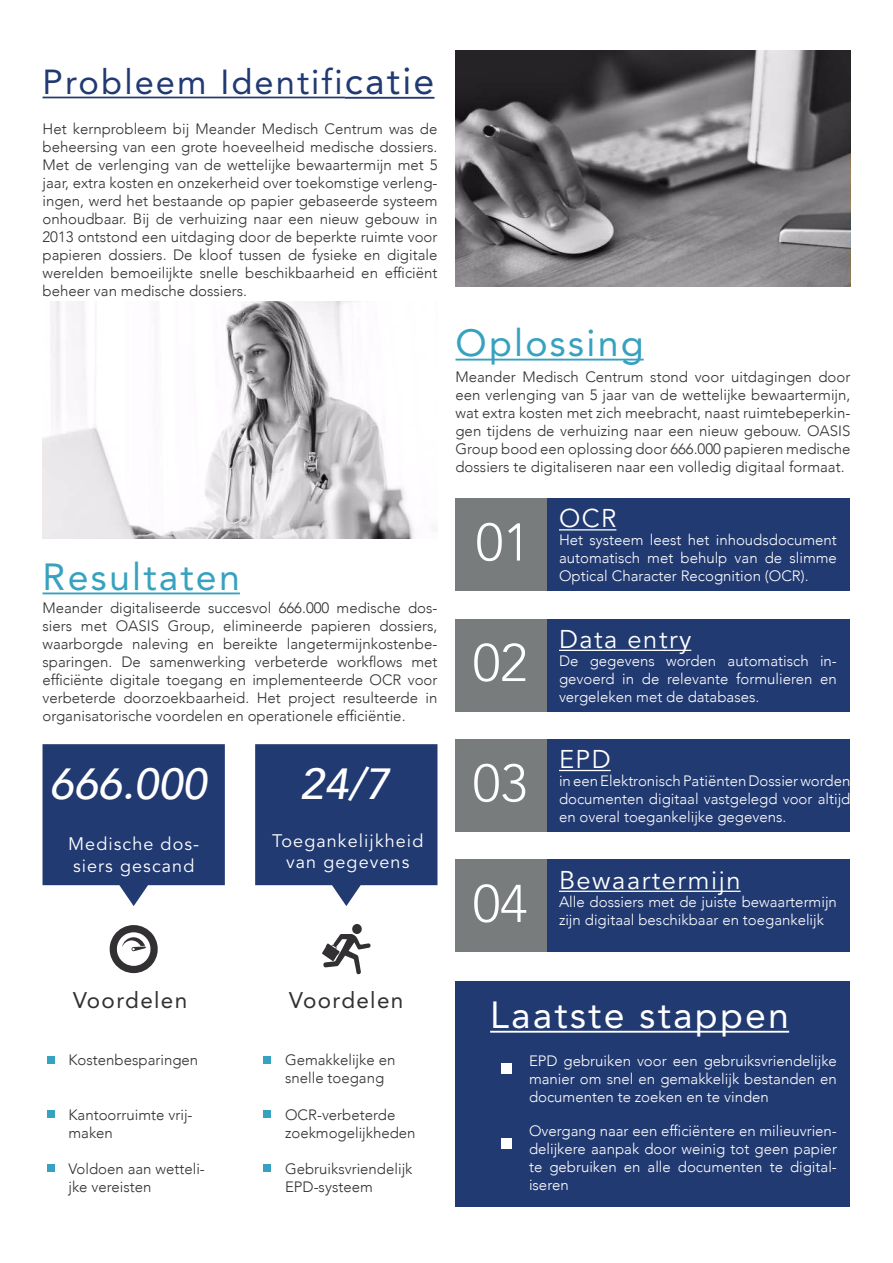
<style>
.page{position:relative;width:893px;height:1263px;background:#fff}
.page>*{position:absolute;margin:0;border:0;box-sizing:border-box;transform-origin:0 0}
.t1{font:300 52.5px "Avenir";color:#fff}
.t2{font:italic 500 43.5px "Avenir";color:#fff}
.t3{font:37.5px "Avenir LT Std";letter-spacing:.06em;color:#37a2c0}
.t4{font:37.5px "Avenir LT Std";letter-spacing:.06em;color:#fff}
.t5{font:34.5px "Avenir LT Std";letter-spacing:.06em;color:#223a72}
.t6{font:25.5px "Avenir LT Std";letter-spacing:.06em;color:#fff}
.t7{font:22.5px "Avenir LT Std";letter-spacing:.06em;color:#323032}
.t8{font:18px/21.6px "Avenir LT Std";letter-spacing:.06em;color:#fff}
.t9{font:300 15px/18px "Avenir";color:#323032}
.t10{font:300 15px/18px "Avenir";color:#fff;text-align:justify}
.s1{font-size:37.5px}
</style>
<div class="page">
<svg style="left:43px;top:302px;width:394px;height:237px"></svg>
<svg style="left:455px;top:50px;width:395px;height:237px;background:#757375"></svg>
<svg style="left:43px;top:744px;width:182px;height:162px;background:#3c5182"></svg>
<svg style="left:110px;top:925px;width:48px;height:48px"></svg>
<div style="left:455px;top:498px;width:395px;height:93px;background:#223a72"></div>
<div style="left:455px;top:619px;width:395px;height:92px;background:#223a72"></div>
<div style="left:455px;top:739px;width:395px;height:93px;background:#223a72"></div>
<div style="left:455px;top:859px;width:395px;height:93px;background:#223a72"></div>
<div style="left:455px;top:498px;width:92px;height:93px;background:#787c7d"></div>
<div style="left:455px;top:619px;width:92px;height:92px;background:#787c7d"></div>
<div style="left:455px;top:739px;width:92px;height:93px;background:#787c7d"></div>
<div style="left:455px;top:859px;width:92px;height:93px;background:#787c7d"></div>
<svg style="left:255px;top:744px;width:182px;height:162px;background:#3d5283"></svg>
<div style="left:455px;top:982px;width:395px;height:225px;background:#223a72"></div>
<div style="left:502px;top:1063px;width:10px;height:11px;background:#fff"></div>
<div style="left:502px;top:1138px;width:10px;height:10px;background:#fff"></div>
<div style="left:352px;top:924px;width:10px;height:10px;background:#323032;border-radius:50%"></div>
<svg style="left:322px;top:934px;width:49px;height:40px"></svg>
<hr style="left:490px;top:1031px;width:299px;height:2px;background:#fff">
<div style="left:47px;top:1110px;width:8px;height:7px;background:#37a2c0"></div>
<div style="left:47px;top:1164px;width:8px;height:7px;background:#37a2c0"></div>
<hr style="left:43px;top:97px;width:302px;height:1px;background:#223a72">
<hr style="left:345px;top:97px;width:89px;height:2px;background:#223a72">
<hr style="left:455px;top:359px;width:189px;height:1px;background:#37a2c0">
<hr style="left:43px;top:592px;width:197px;height:2px;background:#37a2c0">
<hr style="left:559px;top:529px;width:57px;height:1px;background:#fff">
<hr style="left:559px;top:650px;width:132px;height:1px;background:#fff">
<hr style="left:559px;top:770px;width:52px;height:1px;background:#fff">
<hr style="left:559px;top:891px;width:182px;height:1px;background:#fff">
<div style="left:47px;top:1056px;width:8px;height:7px;background:#37a2c0"></div>
<div style="left:263px;top:1110px;width:8px;height:7px;background:#37a2c0"></div>
<div style="left:263px;top:1164px;width:8px;height:7px;background:#37a2c0"></div>
<div style="left:263px;top:1056px;width:8px;height:7px;background:#37a2c0"></div>
<h3 class="t5" style="left:43px;top:68px;width:393px">Probleem Identifi<span class="s1">catie</span></h3>
<p class="t9" style="left:43px;top:121px;width:396px;text-align:justify">Het kernprobleem bij Meander Medisch Centrum was de beheersing van een grote hoeveelheid medische dossiers.<br>Met de verlenging van de wettelijke bewaartermijn met 5 jaar, extra kosten en onzekerheid over toekomstige verleng&shy;ingen, werd het bestaande op papier gebaseerde systeem onhoudbaar. Bij de verhuizing naar een nieuw gebouw in 2013 ontstond een uitdaging door de beperkte ruimte voor papieren dossiers. De kloof tussen de fysieke en digitale werelden bemoeilijkte snelle beschikbaarheid en ef昀椀ciënt beheer van medische dossiers.</p>
<h3 class="t3" style="left:43px;top:561px;width:199px">Resultaten</h3>
<p class="t9" style="left:43px;top:600px;width:396px;text-align:justify">Meander digitaliseerde succesvol 666.000 medische dos&shy;siers met OASIS Group, elimineerde papieren dossiers, waarborgde naleving en bereikte langetermijnkostenbe&shy;sparingen. De samenwerking verbeterde work昀氀ows met ef昀椀ciënte digitale toegang en implementeerde OCR voor verbeterde doorzoekbaarheid. Het project resulteerde in organisatorische voordelen en operationele ef昀椀ciëntie.</p>
<h2 class="t2" style="left:50px;top:758px;width:159px">666.000</h2>
<h2 class="t2" style="left:300px;top:758px;width:91px">24/7</h2>
<p class="t8" style="left:68px;top:835px;width:133px">Medische dos&shy;siers gescand</p>
<p class="t8" style="left:272px;top:832px;width:153px;text-align:center">Toegankelijkheid van gegevens</p>
<h3 class="t3" style="left:455px;top:327px;width:190px">Oplossing</h3>
<p class="t9" style="left:455px;top:369px;width:396px;text-align:justify">Meander Medisch Centrum stond voor uitdagingen door een verlenging van 5 jaar van de wettelijke bewaartermijn, wat extra kosten met zich meebracht, naast ruimtebeperkin&shy;gen tijdens de verhuizing naar een nieuw gebouw. OASIS Group bood een oplossing door 666.000 papieren medische dossiers te digitaliseren naar een volledig digitaal formaat.</p>
<h1 class="t1" style="left:476px;top:520px;width:56px">01</h1>
<h1 class="t1" style="left:473px;top:641px;width:56px">02</h1>
<h1 class="t1" style="left:473px;top:761px;width:56px">03</h1>
<h1 class="t1" style="left:473px;top:882px;width:56px">04</h1>
<h3 class="t6" style="left:559px;top:508px;width:59px">OCR</h3>
<p class="t10" style="left:559px;top:532px;width:279px">Het systeem leest het inhoudsdocument automatisch met behulp van de slimme Optical Character Recognition (OCR).</p>
<h3 class="t6" style="left:559px;top:628px;width:134px">Data entry</h3>
<p class="t10" style="left:559px;top:653px;width:279px">De gegevens worden automatisch in&shy;gevoerd in de relevante formulieren en vergeleken met de databases.</p>
<h3 class="t6" style="left:559px;top:749px;width:53px">EPD</h3>
<p class="t10" style="left:559px;top:772px;width:293px">in een Elektronisch Patiënten Dossier worden documenten digitaal vastgelegd voor altijd en overal toegankelijke gegevens.</p>
<h3 class="t6" style="left:559px;top:869px;width:183px">Bewaartermijn</h3>
<p class="t10" style="left:559px;top:894px;width:279px">Alle dossiers met de juiste bewaartermijn zijn digitaal beschikbaar en toegankelijk</p>
<h3 class="t7" style="left:73px;top:990px;width:116px">Voordelen</h3>
<h3 class="t7" style="left:289px;top:990px;width:116px">Voordelen</h3>
<p class="t9" style="left:68px;top:1052px;width:131px">Kostenbesparingen</p>
<p class="t9" style="left:285px;top:1052px;width:112px">Gemakkelijke en snelle toegang</p>
<p class="t9" style="left:285px;top:1107px;width:132px">OCR-verbeterde zoekmogelijkheden</p>
<p class="t9" style="left:68px;top:1107px;width:126px">Kantoorruimte vrij&shy;maken</p>
<p class="t9" style="left:68px;top:1161px;width:138px">Voldoen aan wetteli&shy;jke vereisten</p>
<p class="t9" style="left:285px;top:1161px;width:129px">Gebruiksvriendelijk<br>EPD-systeem</p>
<h3 class="t4" style="left:490px;top:999px;width:300px">Laatste stappen</h3>
<p class="t10" style="left:529px;top:1053px;width:309px">EPD gebruiken voor een gebruiksvriendelijke manier om snel en gemakkelijk bestanden en documenten te zoeken en te vinden</p>
<p class="t10" style="left:529px;top:1121px;width:309px">Overgang naar een ef昀椀ciëntere en milieuvrien&shy;delijkere aanpak door weinig tot geen papier te gebruiken en alle documenten te digital&shy;iseren</p>
</div>
